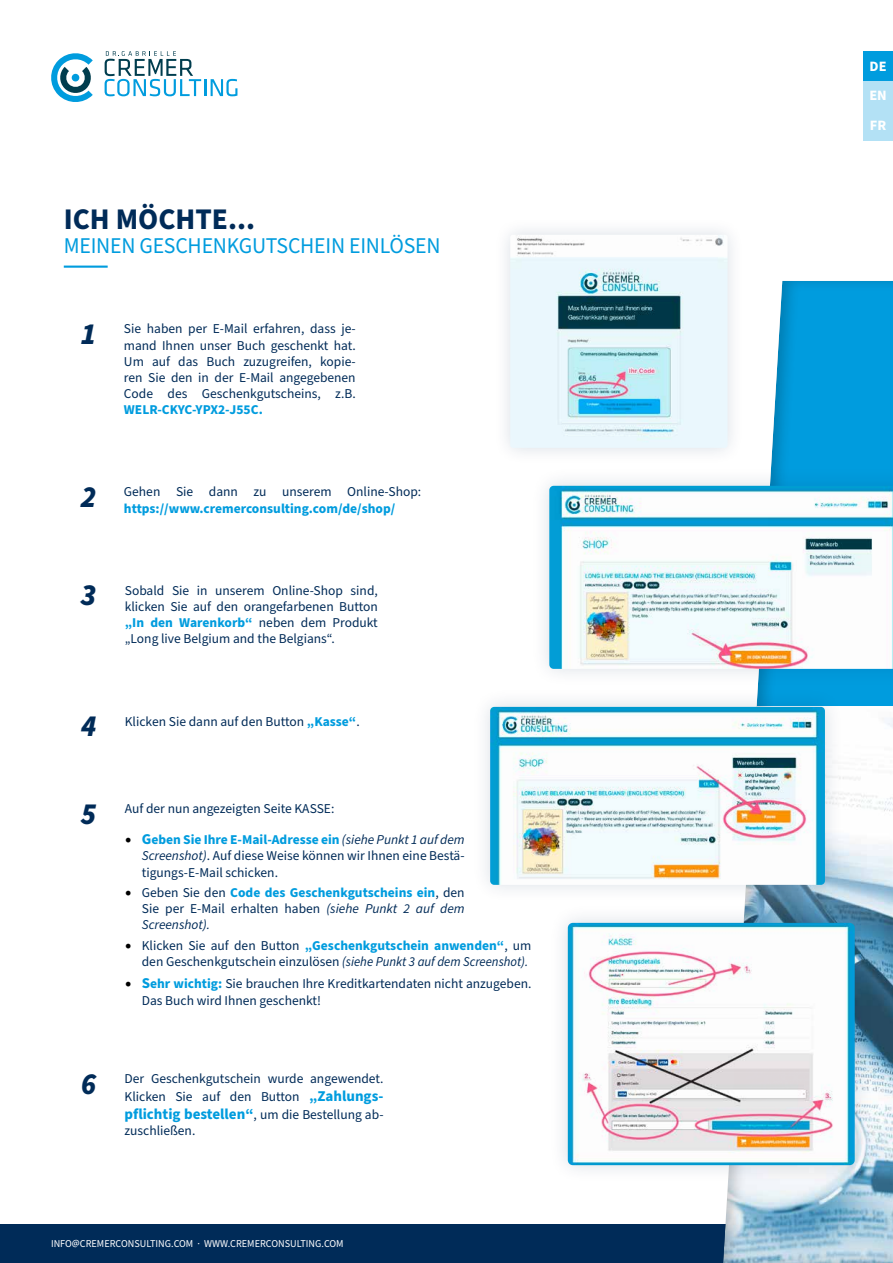
<style>
.page{position:relative;width:893px;height:1263px;background:#fff}
.page>*{position:absolute;margin:0;border:0;box-sizing:border-box;transform-origin:0 0}
.t1{font:700 30px "Source Sans Pro";color:#002b58}
.t2{font:italic 900 30px "Source Sans Pro";color:#002b58}
.t3{font:22.5px "Source Sans Pro";letter-spacing:-.01em;color:#009cde}
.t4{font:700 15px "Source Sans Pro";color:#009cde}
.t5{font:700 14.25px/29.7px "Source Sans Pro";color:#fff;text-align:justify}
.t6{font:13.5px/16.2px "Source Sans Pro";color:#002b58;text-align:justify}
.t7{font:700 13.5px "Source Sans Pro";color:#009cde}
.t8{font:10.5px "Source Sans Pro";color:#fff}
.s1{font-weight:700;color:#009cde}
.s2{font-family:"Minion Pro";font-size:18px;color:#000}
.s3{font-weight:700;font-size:15px;color:#009cde}
.s4{font-style:italic}
.s5{font-weight:400;font-size:13.5px;color:#002b58}
</style>
<div class="page">
<div style="left:0;top:1225px;width:893px;height:38px;background:#002b58"></div>
<div style="left:721px;top:280px;width:172px;height:983px;background:#000;opacity:.2"></div>
<div style="left:863px;top:51px;width:30px;height:30px;background:#009cde"></div>
<div style="left:863px;top:81px;width:30px;height:30px;background:#b3e1f5"></div>
<div style="left:863px;top:111px;width:30px;height:29px;background:#b3e1f5"></div>
<hr style="left:64px;top:266px;width:44px;height:2px;background:#009cde">
<div style="left:493px;top:217px;width:252px;height:248px;background:#002b58;opacity:.15"></div>
<img style="left:510px;top:235px;width:217px;height:213px">
<div style="left:531px;top:467px;width:362px;height:220px;background:#002b58;opacity:.15"></div>
<img style="left:549px;top:486px;width:344px;height:183px">
<div style="left:472px;top:688px;width:372px;height:216px;background:#002b58;opacity:.15"></div>
<img style="left:490px;top:707px;width:335px;height:178px">
<div style="left:549px;top:904px;width:324px;height:280px;background:#002b58;opacity:.15"></div>
<img style="left:568px;top:923px;width:287px;height:242px">
<svg style="left:51px;top:53px;width:42px;height:49px"></svg>
<svg style="left:105px;top:51px;width:132px;height:45px"></svg>
<h1 class="t1" style="left:64px;top:199px;width:193px">ICH MÖCHTE...</h1>
<h2 class="t3" style="left:64px;top:231px;width:378px">MEINEN GESCHENKGUTSCHEIN EINLÖSEN</h2>
<h1 class="t2" style="left:81px;top:313px;width:17px">1</h1>
<p class="t6" style="left:124px;top:321px;width:233px">Sie haben per E-Mail erfahren, dass je&shy;mand Ihnen unser Buch geschenkt hat.<br>Um auf das Buch zuzugreifen, kopie&shy;ren Sie den in der E-Mail angegebenen Code des Geschenkgutscheins, z.B.</p>
<p class="t7" style="left:124px;top:401px;width:140px">WELR-CKYC-YPX2-J55C.</p>
<h1 class="t2" style="left:81px;top:476px;width:17px">2</h1>
<p class="t6" style="left:124px;top:484px;width:299px">Gehen Sie dann zu unserem Online-Shop:</p>
<p class="t7" style="left:124px;top:499px;width:273px">https://www.cremerconsulting.com/de/shop/</p>
<h1 class="t2" style="left:81px;top:575px;width:17px">3</h1>
<p class="t6" style="left:125px;top:583px;width:255px">Sobald Sie in unserem Online-Shop sind, klicken Sie auf den orangefarbenen Button <span class="s1">„In den Warenkorb“</span> neben dem Produkt „Long live Belgium and the Belgians“.</p>
<h1 class="t2" style="left:81px;top:705px;width:17px">4</h1>
<p class="t6" style="left:125px;top:713px;width:236px">Klicken Sie dann auf den Button <span class="s1">„Kasse“</span>.</p>
<h1 class="t2" style="left:81px;top:793px;width:17px">5</h1>
<p class="t6" style="left:125px;top:801px;width:211px">Auf der nun angezeigten Seite KASSE:</p>
<p class="t6" style="left:142px;top:832px;width:324px;text-indent:-17px"><span class="s2">•</span> <span class="s3">G</span><span class="s1">eben Sie Ihre E-Mail-Adresse ein</span> <span class="s4">(siehe Punkt 1 auf dem Screenshot)</span>. Auf diese Weise können wir Ihnen eine Bestä&shy;tigungs-E-Mail schicken.</p>
<p class="t6" style="left:142px;top:885px;width:324px;text-indent:-17px"><span class="s2">•</span> Geben Sie den <span class="s1">Code des Geschenkgutscheins ein</span>, den Sie per E-Mail erhalten haben <span class="s4">(siehe Punkt 2 auf dem Screenshot).</span></p>
<p class="t6" style="left:125px;top:938px;width:408px;text-align:right"><span class="s2">•</span> Klicken Sie auf den Button <span class="s1">„Geschenkgutschein anwenden“</span>, um den Geschenkgutschein einzulösen <span class="s4">(siehe Punkt 3 auf dem Screenshot).</span></p>
<p class="t6" style="left:142px;top:976px;width:391px;text-indent:-17px"><span class="s2">•</span> <span class="s3">S</span><span class="s1">ehr wichtig:</span> Sie brauchen Ihre Kreditkartendaten nicht anzugeben.<br>Das Buch wird Ihnen geschenkt!</p>
<h1 class="t2" style="left:81px;top:1063px;width:17px">6</h1>
<p class="t6" style="left:125px;top:1070px;width:260px;line-height:18px">Der Geschenkgutschein wurde angewendet.<br>Klicken Sie auf den Button <span class="s3">„Zahlungs-</span></p>
<p class="t4" style="left:125px;top:1104px;width:260px">pflichtig bestellen“<span class="s5">, um die Bestellung ab-</span></p>
<p class="t6" style="left:125px;top:1123px;width:72px">zuschließen.</p>
<p class="t8" style="left:51px;top:1236px;width:294px">INFO@CREMERCONSULTING.COM · WWW.CREMERCONSULTING.COM</p>
<p class="t5" style="left:869px;top:51px;width:19px">DE EN FR</p>
</div>
